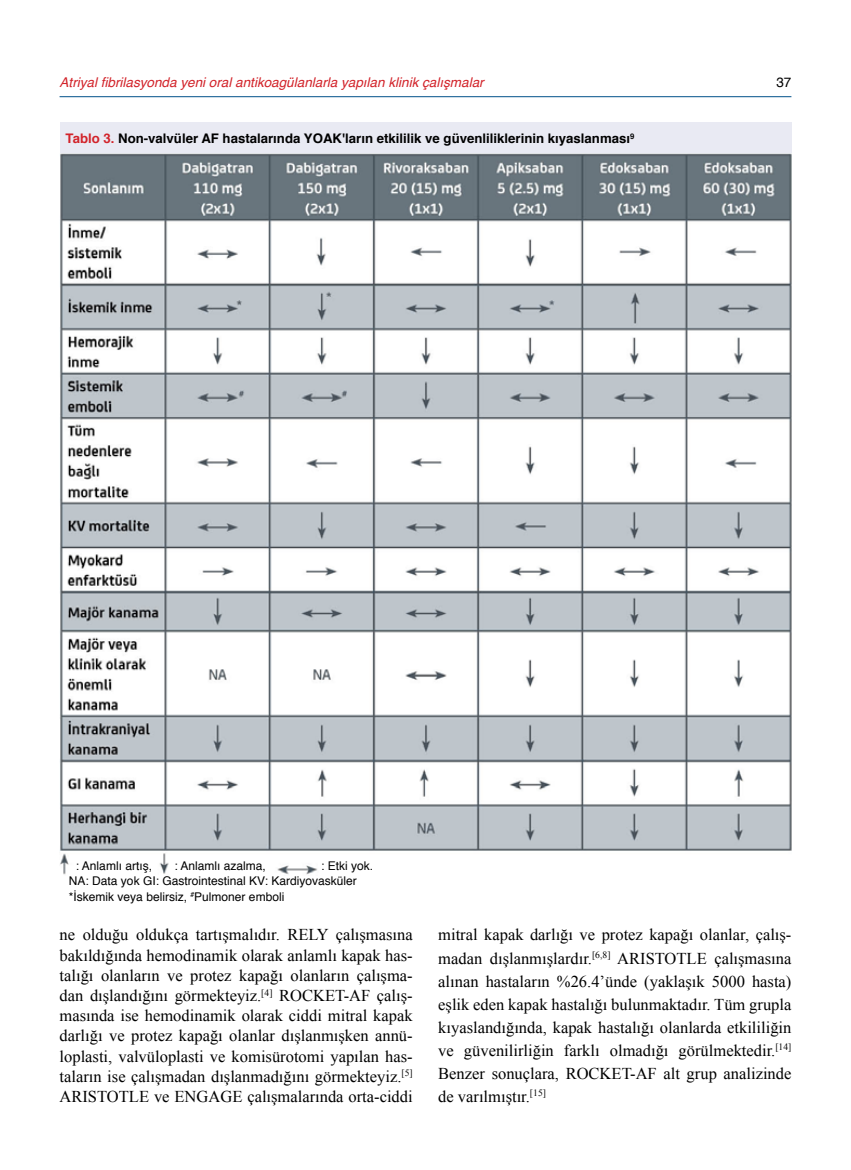
<style>
.page{position:relative;width:851px;height:1170px;background:#fff}
.page>*{position:absolute;margin:0;border:0;box-sizing:border-box;transform-origin:0 0}
.t1{font:16.5px/20.1px "Times New Roman";color:#000;text-align:justify}
.t2{font:italic 13.5px "Helvetica";color:#d2232a}
.t3{font:13.5px "Helvetica";color:#000}
.t4{font:700 13.2px "Helvetica";color:#000}
.t5{font:12px/14.9px "Helvetica";color:#000}
.s1{color:#d2232a}
</style>
<div class="page">
<div style="left:60px;top:123px;width:731px;height:34px;background:#e9eaf3"></div>
<hr style="left:60px;top:96px;width:731px;height:1px;background:#00508a">
<img style="left:60px;top:153px;width:731px;height:722px">
<p class="t2" style="left:60px;top:71px;width:425px">Atriyal fibrilasyonda yeni oral antikoagülanlarla yapılan klinik çalışmalar</p>
<p class="t3" style="left:776px;top:73px;width:17px">37</p>
<p class="t4" style="left:66px;top:129px;width:570px"><span class="s1">Tablo 3.</span> Non-valvüler AF hastalarında YOAK'ların etkililik ve güvenliliklerinin kıyaslanması<sup>9</sup></p>
<p class="t5" style="left:69px;top:858px;width:289px;text-indent:7px">: Anlamlı artış,<br>NA: Data yok GI: Gastrointestinal KV: Kardiyovasküler</p>
<p class="t5" style="left:69px;top:890px;width:217px">*İskemik veya belirsiz, <sup>#</sup>Pulmoner emboli</p>
<p class="t5" style="left:174px;top:858px;width:93px">: Anlamlı azalma,</p>
<p class="t5" style="left:321px;top:858px;width:54px">: Etki yok.</p>
<p class="t1" style="left:60px;top:924px;width:354px">ne olduğu oldukça tartışmalıdır. RELY çalışmasına bakıldığında hemodinamik olarak anlamlı kapak has&shy;talığı olanların ve protez kapağı olanların çalışma&shy;dan dışlandığını görmekteyiz.<sup>[4]</sup> ROCKET-AF çalış&shy;masında ise hemodinamik olarak ciddi mitral kapak darlığı ve protez kapağı olanlar dışlanmışken annü&shy;loplasti, valvüloplasti ve komisürotomi yapılan has&shy;taların ise çalışmadan dışlanmadığını görmekteyiz.<sup>[5] </sup>ARISTOTLE ve ENGAGE çalışmalarında orta-ciddi</p>
<p class="t1" style="left:438px;top:923px;width:354px;line-height:23.1px">mitral kapak darlığı ve protez kapağı olanlar, çalış&shy;madan dışlanmışlardır.<sup>[6,8]</sup> ARISTOTLE çalışmasına alınan hastaların %26.4’ünde (yaklaşık 5000 hasta) eşlik eden kapak hastalığı bulunmaktadır. Tüm grupla kıyaslandığında, kapak hastalığı olanlarda etkililiğin ve güvenilirliğin farklı olmadığı görülmektedir.<sup>[14] </sup>Benzer sonuçlara, ROCKET-AF alt grup analizinde de varılmıştır.<sup>[15]</sup></p>
</div>
